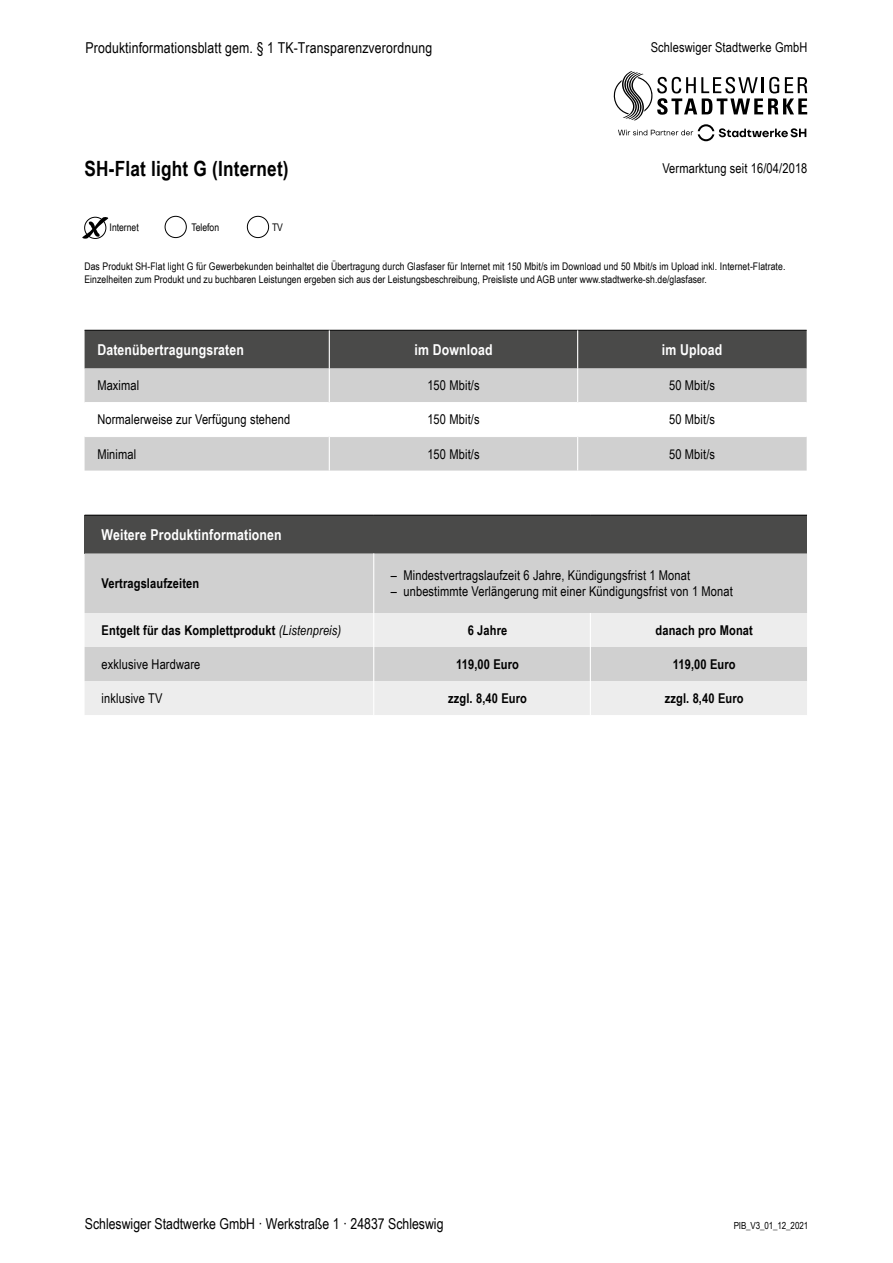
<style>
.page{position:relative;width:893px;height:1263px;background:#fff}
.page>*{position:absolute;margin:0;border:0;box-sizing:border-box;transform-origin:0 0}
.t1{font:700 21px "Arial Narrow";letter-spacing:.01em;color:#000}
.t2{font:15px "Arial Narrow";letter-spacing:.01em;color:#000}
.t3{font:700 15px "Arial Narrow";letter-spacing:.01em;color:#fff}
.t4{font:13.5px "Arial Narrow";letter-spacing:.01em;color:#000}
.t5{font:700 13.5px "Arial Narrow";letter-spacing:.01em;color:#000}
.t6{font:10.5px/13.5px "Arial Narrow";letter-spacing:.01em;color:#000}
.t7{font:9.75px "Arial Narrow";letter-spacing:-.01em;color:#000}
.s1{font-weight:400;font-style:italic}
</style>
<div class="page">
<div style="left:165px;top:216px;width:22px;height:22px;border:1px solid #000;border-radius:50%"></div>
<div style="left:247px;top:216px;width:22px;height:22px;border:1px solid #000;border-radius:50%"></div>
<svg style="left:614px;top:71px;width:193px;height:70px"></svg>
<div style="left:85px;top:331px;width:722px;height:37px;background:#4a4a49"></div>
<svg style="left:85px;top:368px;width:722px;height:103px;fill:#d0d0d0"></svg>
<hr style="left:85px;top:402px;width:244px;height:1px;background:#fff">
<hr style="left:330px;top:402px;width:247px;height:1px;background:#fff">
<hr style="left:578px;top:402px;width:229px;height:1px;background:#fff">
<hr style="left:85px;top:330px;width:244px;height:1px;background:#000">
<hr style="left:329px;top:330px;width:249px;height:1px;background:#000">
<hr style="left:578px;top:330px;width:229px;height:1px;background:#000">
<hr style="left:85px;top:436px;width:244px;height:1px;background:#fff">
<hr style="left:330px;top:436px;width:247px;height:1px;background:#fff">
<hr style="left:578px;top:436px;width:229px;height:1px;background:#fff">
<hr style="left:329px;top:330px;width:1px;height:38px;background:#fff">
<hr style="left:577px;top:330px;width:1px;height:38px;background:#fff">
<hr style="left:329px;top:368px;width:1px;height:35px;background:#fff">
<hr style="left:577px;top:368px;width:1px;height:35px;background:#fff">
<hr style="left:329px;top:403px;width:1px;height:34px;background:#fff">
<hr style="left:577px;top:403px;width:1px;height:34px;background:#fff">
<hr style="left:329px;top:437px;width:1px;height:34px;background:#fff">
<hr style="left:577px;top:437px;width:1px;height:34px;background:#fff">
<svg style="left:82px;top:216px;width:27px;height:23px"></svg>
<div style="left:85px;top:515px;width:722px;height:38px;background:#4a4a49"></div>
<div style="left:85px;top:553px;width:722px;height:60px;background:#d0d0d0"></div>
<svg style="left:85px;top:613px;width:722px;height:102px;background:#e3e3e3"></svg>
<hr style="left:85px;top:515px;width:289px;height:1px;background:#000">
<hr style="left:374px;top:515px;width:216px;height:1px;background:#000">
<hr style="left:590px;top:515px;width:217px;height:1px;background:#000">
<hr style="left:373px;top:553px;width:1px;height:60px;background:#fff">
<hr style="left:373px;top:613px;width:1px;height:34px;background:#fff">
<hr style="left:373px;top:647px;width:1px;height:34px;background:#fff">
<hr style="left:373px;top:681px;width:1px;height:34px;background:#fff">
<hr style="left:590px;top:613px;width:1px;height:34px;background:#fff">
<hr style="left:590px;top:647px;width:1px;height:34px;background:#fff">
<hr style="left:590px;top:681px;width:1px;height:34px;background:#fff">
<h2 class="t2" style="left:85px;top:37px;width:348px">Produktinformationsblatt gem. § 1 TK-Transparenzverordnung</h2>
<h1 class="t1" style="left:84px;top:152px;width:206px">SH-Flat light G (Internet)</h1>
<p class="t6" style="left:110px;top:220px;width:31px">Internet</p>
<p class="t6" style="left:191px;top:220px;width:29px">Telefon</p>
<p class="t6" style="left:272px;top:220px;width:13px">TV</p>
<p class="t4" style="left:651px;top:38px;width:158px">Schleswiger Stadtwerke GmbH</p>
<p class="t4" style="left:662px;top:158px;width:147px">Vermarktung seit 16/04/2018</p>
<p class="t6" style="left:84px;top:259px;width:702px">Das Produkt SH-Flat light G für Gewerbekunden beinhaltet die Übertragung durch Glasfaser für Internet mit 150 Mbit/s im Download und 50 Mbit/s im Upload inkl. Internet-Flatrate.<br>Einzelheiten zum Produkt und zu buchbaren Leistungen ergeben sich aus der Leistungsbeschreibung, Preisliste und AGB unter www.stadtwerke-sh.de/glasfaser.</p>
<h2 class="t3" style="left:97px;top:338px;width:148px">Datenübertragungsraten</h2>
<h2 class="t3" style="left:414px;top:338px;width:80px">im Download</h2>
<h2 class="t3" style="left:662px;top:338px;width:62px">im Upload</h2>
<p class="t4" style="left:97px;top:376px;width:44px">Maximal</p>
<p class="t4" style="left:427px;top:376px;width:54px">150 Mbit/s</p>
<p class="t4" style="left:669px;top:376px;width:47px">50 Mbit/s</p>
<p class="t4" style="left:97px;top:410px;width:194px">Normalerweise zur Verfügung stehend</p>
<p class="t4" style="left:427px;top:410px;width:54px">150 Mbit/s</p>
<p class="t4" style="left:669px;top:410px;width:47px">50 Mbit/s</p>
<p class="t4" style="left:97px;top:444px;width:40px">Minimal</p>
<p class="t4" style="left:427px;top:444px;width:54px">150 Mbit/s</p>
<p class="t4" style="left:669px;top:444px;width:47px">50 Mbit/s</p>
<h2 class="t3" style="left:102px;top:523px;width:182px">Weitere Produktinformationen</h2>
<p class="t5" style="left:102px;top:573px;width:99px">Vertragslaufzeiten</p>
<p class="t4" style="left:391px;top:565px;width:301px">– Mindestvertragslaufzeit 6 Jahre, Kündigungsfrist 1 Monat</p>
<p class="t4" style="left:391px;top:582px;width:344px">– unbestimmte Verlängerung mit einer Kündigungsfrist von 1 Monat</p>
<p class="t5" style="left:102px;top:620px;width:241px">Entgelt für das Komplettprodukt <span class="s1">(Listenpreis)</span></p>
<p class="t5" style="left:468px;top:620px;width:41px">6 Jahre</p>
<p class="t5" style="left:655px;top:620px;width:99px">danach pro Monat</p>
<p class="t4" style="left:102px;top:654px;width:100px">exklusive Hardware</p>
<p class="t5" style="left:456px;top:654px;width:64px">119,00 Euro</p>
<p class="t5" style="left:673px;top:654px;width:64px">119,00 Euro</p>
<p class="t4" style="left:102px;top:688px;width:62px">inklusive TV</p>
<p class="t5" style="left:448px;top:688px;width:80px">zzgl. 8,40 Euro</p>
<p class="t5" style="left:665px;top:688px;width:80px">zzgl. 8,40 Euro</p>
<h2 class="t2" style="left:85px;top:1213px;width:360px">Schleswiger Stadtwerke GmbH · Werkstraße 1 · 24837 Schleswig</h2>
<p class="t7" style="left:734px;top:1218px;width:76px">PIB_V3_01_12_2021</p>
</div>
